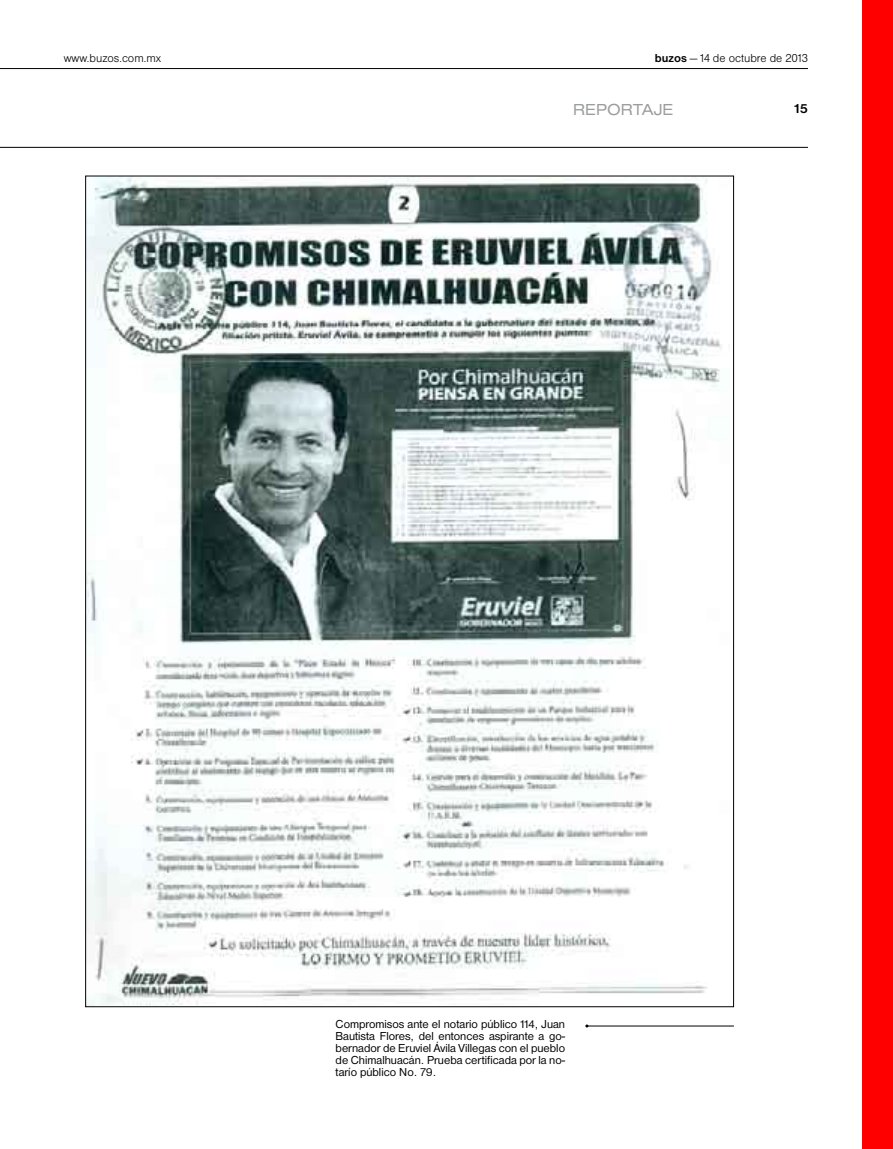
<style>
.page{position:relative;width:893px;height:1149px;background:#fff}
.page>*{position:absolute;margin:0;border:0;box-sizing:border-box;transform-origin:0 0}
.t1{font:16.5px "Nimbus San D Regu Exte";color:#9c9d9f}
.t2{font:700 13.5px "Nimbus San D";color:#000}
.t3{font:12px/12px "Nimbus San D";color:#000;text-align:justify}
.t4{font:12px "Nimbus San D Ligh";color:#000}
.s1{font-family:"Nimbus San D";font-weight:700}
</style>
<div class="page">
<hr style="left:0;top:68px;width:808px;height:1px;background:#000">
<hr style="left:0;top:147px;width:808px;height:1px;background:#000">
<div style="left:862px;top:0;width:31px;height:1148px;background:#f00"></div>
<img style="left:87px;top:178px;width:635px;height:826px">
<hr style="left:587px;top:1025px;width:147px;height:1px;background:#000">
<p class="t4" style="left:64px;top:51px;width:99px">www.buzos.com.mx</p>
<p class="t4" style="left:655px;top:51px;width:154px"><span class="s1">buzos</span> — 14 de octubre de 2013</p>
<p class="t1" style="left:573px;top:100px;width:102px">REPORTAJE</p>
<p class="t2" style="left:794px;top:101px;width:15px">15</p>
<p class="t3" style="left:336px;top:1017px;width:231px">Compromisos ante el notario público 114, Juan Bautista Flores, del entonces aspirante a go&shy;bernador de Eruviel Ávila Villegas con el pueblo de Chimalhuacán. Prueba certificada por la no&shy;tarío público No. 79.</p>
</div>
